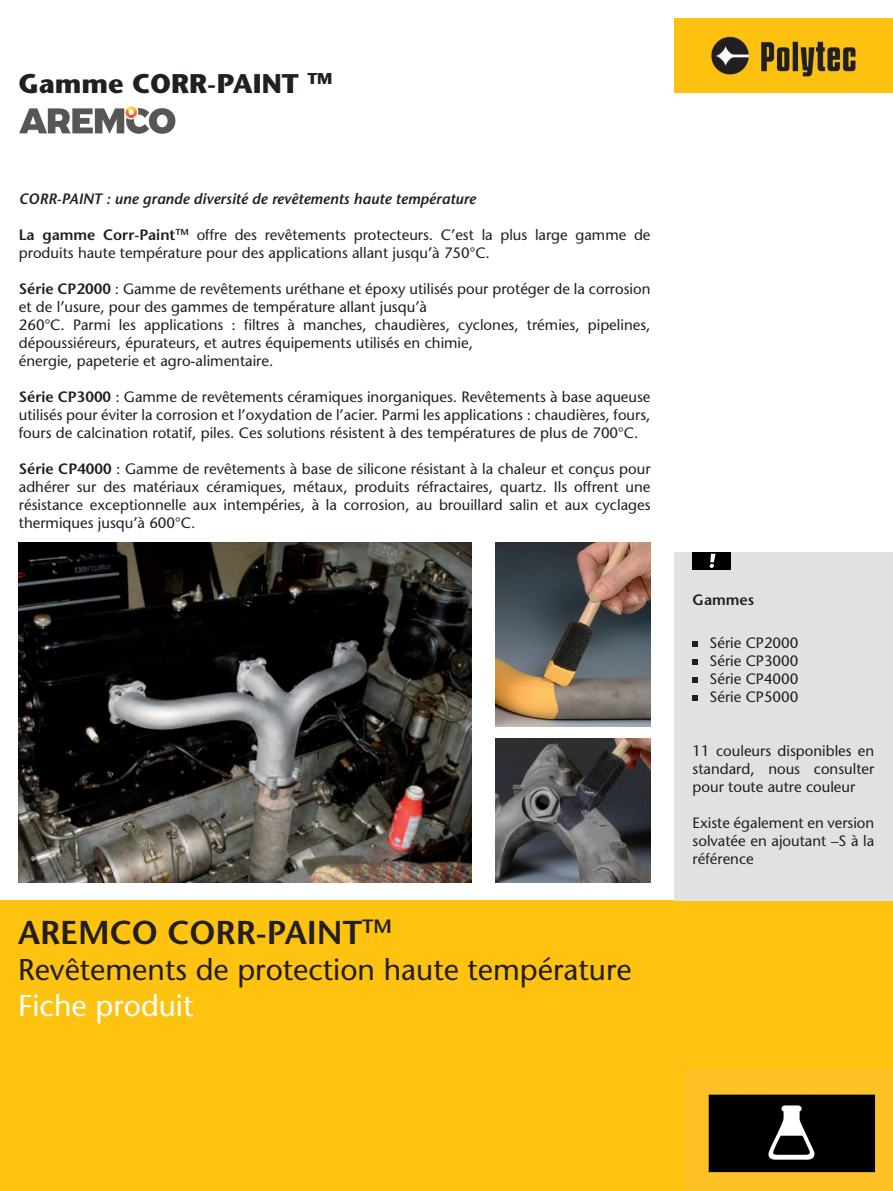
<style>
.page{position:relative;width:893px;height:1191px;background:#fff}
.page>*{position:absolute;margin:0;border:0;box-sizing:border-box;transform-origin:0 0}
.t1{font:600 33px "Stone Sans LT";color:#231f20}
.t2{font:30px "Stone Sans LT";color:#231f20}
.t3{font:30px "Stone Sans LT";color:#fff}
.t4{font:700 27px "Stone Sans LT";color:#231f20}
.t5{font:15px/18px "Stone Sans LT";color:#231f20;text-align:justify}
.t6{font:italic 600 15px "Stone Sans LT";color:#231f20}
.t7{font:600 15px "Stone Sans LT";color:#231f20}
.s1{font-weight:600}
</style>
<div class="page">
<img style="left:675px;top:19px;width:218px;height:74px">
<div style="left:1px;top:901px;width:892px;height:290px;background:#fec210"></div>
<div style="left:674px;top:552px;width:219px;height:349px;background:#e0e1e3"></div>
<div style="left:693px;top:552px;width:38px;height:17px;background:#000"></div>
<svg style="left:709px;top:554px;width:7px;height:14px"></svg>
<svg style="left:693px;top:641px;width:5px;height:5px"></svg>
<svg style="left:693px;top:659px;width:5px;height:5px"></svg>
<svg style="left:693px;top:677px;width:5px;height:5px"></svg>
<svg style="left:693px;top:695px;width:5px;height:5px"></svg>
<img style="left:685px;top:1069px;width:208px;height:122px">
<img style="left:496px;top:738px;width:154px;height:144px">
<img style="left:496px;top:542px;width:154px;height:184px">
<img style="left:18px;top:542px;width:454px;height:340px">
<img style="left:19px;top:106px;width:157px;height:28px">
<h3 class="t4" style="left:19px;top:67px;width:315px">Gamme CORR-PAINT <sup>TM</sup></h3>
<p class="t6" style="left:19px;top:189px;width:458px">CORR-PAINT : une grande diversité de revêtements haute température</p>
<p class="t5" style="left:19px;top:225px;width:633px"><span class="s1">La gamme Corr-Paint</span><sup>TM</sup> offre des revêtements protecteurs. C’est la plus large gamme de produits haute température pour des applications allant jusqu’à 750°C.</p>
<p class="t5" style="left:19px;top:279px;width:633px;text-align:left"><span class="s1">Série CP2000</span> : Gamme de revêtements uréthane et époxy utilisés pour protéger de la corrosion et de l’usure, pour des gammes de température allant jusqu’à<br>260°C. Parmi les applications : filtres à manches, chaudières, cyclones, trémies, pipelines, dépoussiéreurs, épurateurs, et autres équipements utilisés en chimie,<br>énergie, papeterie et agro-alimentaire.</p>
<p class="t5" style="left:19px;top:387px;width:633px"><span class="s1">Série CP3000</span> : Gamme de revêtements céramiques inorganiques. Revêtements à base aqueuse utilisés pour éviter la corrosion et l’oxydation de l’acier. Parmi les applications : chaudières, fours, fours de calcination rotatif, piles. Ces solutions résistent à des températures de plus de 700°C.</p>
<p class="t5" style="left:19px;top:459px;width:633px"><span class="s1">Série CP4000</span> : Gamme de revêtements à base de silicone résistant à la chaleur et conçus pour adhérer sur des matériaux céramiques, métaux, produits réfractaires, quartz. Ils offrent une résistance exceptionnelle aux intempéries, à la corrosion, au brouillard salin et aux cyclages thermiques jusqu’à 600°C.</p>
<h1 class="t1" style="left:18px;top:912px;width:375px">AREMCO CORR-PAINT<sup>TM</sup></h1>
<h2 class="t2" style="left:18px;top:951px;width:615px">Revêtements de protection haute température</h2>
<h2 class="t3" style="left:18px;top:987px;width:177px">Fiche produit</h2>
<p class="t7" style="left:693px;top:590px;width:63px">Gammes</p>
<p class="t5" style="left:710px;top:634px;width:90px">Série CP2000<br>Série CP3000<br>Série CP4000<br>Série CP5000</p>
<p class="t5" style="left:693px;top:742px;width:183px">11 couleurs disponibles en standard, nous consulter pour toute autre couleur</p>
<p class="t5" style="left:693px;top:814px;width:183px">Existe également en version solvatée en ajoutant –S à la référence</p>
</div>
